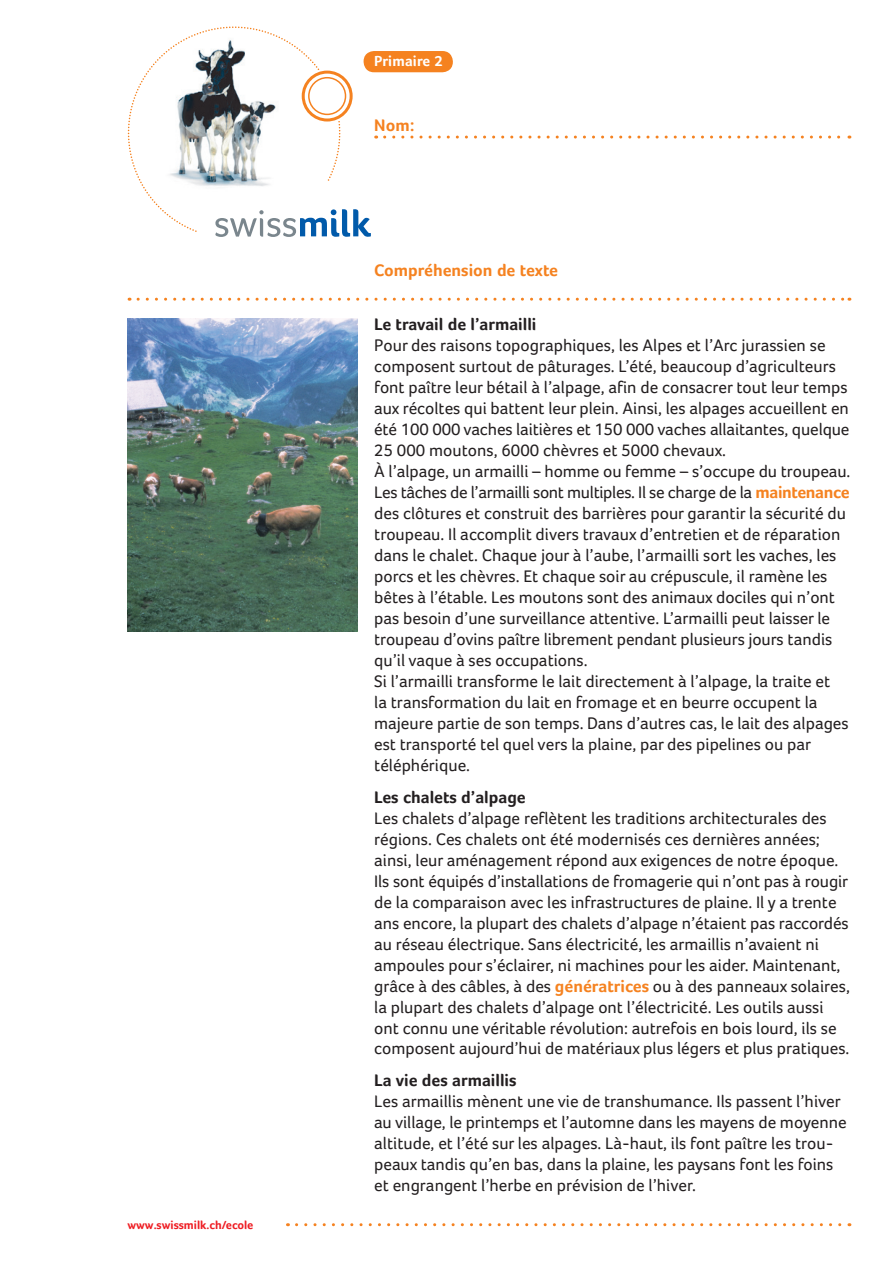
<style>
.page{position:relative;width:893px;height:1263px;background:#fff}
.page>*{position:absolute;margin:0;border:0;box-sizing:border-box;transform-origin:0 0}
.t1{font:17.25px/21px "Foco";color:#231f20}
.t2{font:700 17.25px "Foco";color:#231f20}
.t3{font:700 17.25px "Foco";color:#f58220}
.t4{font:700 15px "Foco";letter-spacing:.01em;color:#fff}
.t5{font:700 12px "Foco";color:#ee1d23}
.s1{font-weight:700;color:#f58220}
</style>
<div class="page">
<svg style="left:297px;top:1223px;width:553px;height:3px"></svg>
<div style="left:364px;top:51px;width:89px;height:21px;background:#f58220;border-radius:11px"></div>
<svg style="left:128px;top:26px;width:249px;height:211px"></svg>
<svg style="left:385px;top:136px;width:465px;height:3px"></svg>
<svg style="left:138px;top:298px;width:712px;height:3px"></svg>
<img style="left:128px;top:319px;width:229px;height:312px">
<p class="t5" style="left:128px;top:1218px;width:127px">www.swissmilk.ch/ecole</p>
<p class="t4" style="left:374px;top:52px;width:70px">Primaire 2</p>
<p class="t3" style="left:374px;top:115px;width:42px">Nom:</p>
<p class="t3" style="left:374px;top:260px;width:185px">Compréhension de texte</p>
<p class="t2" style="left:374px;top:314px;width:164px">Le travail de l’armailli</p>
<p class="t1" style="left:374px;top:335px;width:478px">Pour des raisons topographiques, les Alpes et l’Arc jurassien se composent surtout de pâturages. L’été, beaucoup d’agriculteurs font paître leur bétail à l’alpage, afin de consacrer tout leur temps aux récoltes qui battent leur plein. Ainsi, les alpages accueillent en été 100 000 vaches laitières et 150 000 vaches allaitantes, quelque 25 000 moutons, 6000 chèvres et 5000 chevaux.<br>À l’alpage, un armailli – homme ou femme – s’occupe du troupeau.<br>Les tâches de l’armailli sont multiples. Il se charge de la <span class="s1">maintenance </span>des clôtures et construit des barrières pour garantir la sécurité du troupeau. Il accomplit divers travaux d’entretien et de réparation dans le chalet. Chaque jour à l’aube, l’armailli sort les vaches, les porcs et les chèvres. Et chaque soir au crépuscule, il ramène les bêtes à l’étable. Les moutons sont des animaux dociles qui n’ont pas besoin d’une surveillance attentive. L’armailli peut laisser le troupeau d’ovins paître librement pendant plusieurs jours tandis qu’il vaque à ses occupations.<br>Si l’armailli transforme le lait directement à l’alpage, la traite et<br>la transformation du lait en fromage et en beurre occupent la majeure partie de son temps. Dans d’autres cas, le lait des alpages est transporté tel quel vers la plaine, par des pipelines ou par téléphérique.</p>
<p class="t2" style="left:374px;top:786px;width:153px">Les chalets d’alpage</p>
<p class="t1" style="left:374px;top:807px;width:477px">Les chalets d’alpage reflètent les traditions architecturales des régions. Ces chalets ont été modernisés ces dernières années; ainsi, leur aménagement répond aux exigences de notre époque.<br>Ils sont équipés d’installations de fromagerie qui n’ont pas à rougir de la comparaison avec les infrastructures de plaine. Il y a trente ans encore, la plupart des chalets d’alpage n’étaient pas raccordés au réseau électrique. Sans électricité, les armaillis n’avaient ni ampoules pour s’éclairer, ni machines pour les aider. Maintenant, grâce à des câbles, à des <span class="s1">génératrices</span> ou à des panneaux solaires, la plupart des chalets d’alpage ont l’électricité. Les outils aussi ont connu une véritable révolution: autrefois en bois lourd, ils se composent aujourd’hui de matériaux plus légers et plus pratiques.</p>
<p class="t2" style="left:374px;top:1070px;width:144px">La vie des armaillis</p>
<p class="t1" style="left:374px;top:1090px;width:474px">Les armaillis mènent une vie de transhumance. Ils passent l’hiver au village, le printemps et l’automne dans les mayens de moyenne altitude, et l’été sur les alpages. Là-haut, ils font paître les trou&shy;peaux tandis qu’en bas, dans la plaine, les paysans font les foins et engrangent l’herbe en prévision de l’hiver.</p>
</div>
